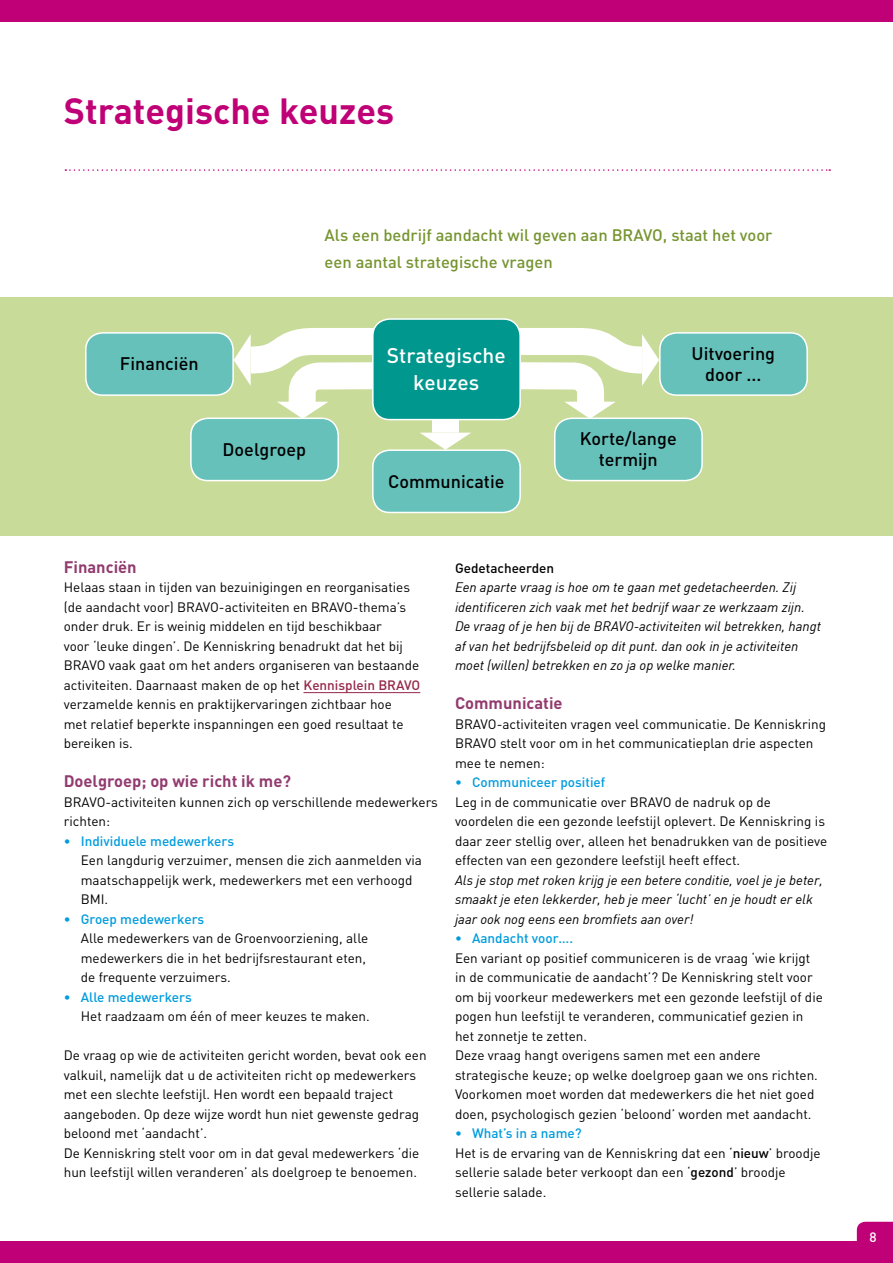
<style>
.page{position:relative;width:893px;height:1263px;background:#fff}
.page>*{position:absolute;margin:0;border:0;box-sizing:border-box;transform-origin:0 0}
.Kop{font:700 36px "DIN";color:#c00076}
.Normal__Web{font:500 21px/27px "DIN";color:#fff;text-align:center}
.Normal__Web-2{font:500 18px "DIN";color:#000}
.intro{font:500 16.5px/27px "DIN";color:#769530}
.tussenkop{font:700 16.5px "DIN";color:#923b6f}
.txt{font:13.5px/19.5px "DIN";color:#000}
.txt-2{font:italic 13.5px/19.5px "DIN";color:#000}
.txt-3{font:500 13.5px "DIN";color:#009cdd}
.txt-4{font:500 13.5px "DIN";color:#000}
.t1{font:500 13.5px "DIN";color:#fff}
.s1{font-weight:500;color:#96274a}
.s2{font-weight:500}
</style>
<div class="page">
<div style="left:0;top:297px;width:893px;height:239px;background:#c9db99"></div>
<svg style="left:224px;top:321px;width:445px;height:128px"></svg>
<div style="left:373px;top:319px;width:147px;height:101px;background:#00978e;border-radius:17px"></div>
<div style="left:372px;top:318px;width:149px;height:102px;border:2px solid #fff;border-radius:17px"></div>
<div style="left:86px;top:333px;width:147px;height:62px;background:#66c1bb;border-radius:17px"></div>
<div style="left:85px;top:332px;width:149px;height:64px;border:2px solid #fff;border-radius:17px"></div>
<div style="left:555px;top:418px;width:147px;height:63px;background:#66c1bb;border-radius:17px"></div>
<div style="left:554px;top:417px;width:149px;height:64px;border:2px solid #fff;border-radius:17px"></div>
<div style="left:660px;top:333px;width:147px;height:62px;background:#66c1bb;border-radius:17px"></div>
<div style="left:659px;top:332px;width:149px;height:64px;border:2px solid #fff;border-radius:17px"></div>
<div style="left:373px;top:450px;width:147px;height:62px;background:#66c1bb;border-radius:17px"></div>
<div style="left:372px;top:449px;width:149px;height:64px;border:2px solid #fff;border-radius:17px"></div>
<div style="left:191px;top:418px;width:147px;height:63px;background:#66c1bb;border-radius:17px"></div>
<div style="left:190px;top:417px;width:149px;height:64px;border:2px solid #fff;border-radius:17px"></div>
<div style="left:0;top:1242px;width:893px;height:21px;background:#c00076"></div>
<svg style="left:857px;top:1222px;width:36px;height:20px"></svg>
<div style="left:0;top:0;width:893px;height:21px;background:#c00076"></div>
<hr style="left:303px;top:692px;width:117px;height:1px;background:#96274a">
<svg style="left:65px;top:169px;width:765px;height:2px"></svg>
<p class="Kop" style="left:64px;top:87px;width:332px">Strategische keuzes</p>
<p class="intro" style="left:325px;top:221px;width:449px">Als een bedrijf aandacht wil geven aan BRAVO, staat het voor een aantal strategische vragen</p>
<p class="Normal__Web-2" style="left:120px;top:352px;width:80px">Financiën</p>
<p class="Normal__Web-2" style="left:223px;top:438px;width:85px">Doelgroep</p>
<p class="Normal__Web" style="left:387px;top:341px;width:121px">Strategische keuzes</p>
<p class="Normal__Web-2" style="left:388px;top:470px;width:118px">Communicatie</p>
<p class="Normal__Web-2" style="left:692px;top:342px;width:85px">Uitvoering</p>
<p class="Normal__Web-2" style="left:705px;top:363px;width:58px">door ...</p>
<p class="Normal__Web-2" style="left:580px;top:427px;width:98px">Korte/lange</p>
<p class="Normal__Web-2" style="left:599px;top:448px;width:61px">termijn</p>
<p class="tussenkop" style="left:64px;top:556px;width:74px">Financiën</p>
<p class="txt" style="left:64px;top:577px;width:358px">Helaas staan in tijden van bezuinigingen en reorganisaties (de aandacht voor) BRAVO-activiteiten en BRAVO-thema’s onder druk. Er is weinig middelen en tijd beschikbaar<br>voor ‘leuke dingen’. De Kenniskring benadrukt dat het bij BRAVO vaak gaat om het anders organiseren van bestaande activiteiten. Daarnaast maken de op het <span class="s1">Kennisplein BRAVO </span>verzamelde kennis en praktijkervaringen zichtbaar hoe<br>met relatief beperkte inspanningen een goed resultaat te bereiken is.</p>
<p class="tussenkop" style="left:64px;top:770px;width:229px">Doelgroep; op wie richt ik me?</p>
<p class="txt" style="left:64px;top:792px;width:376px">BRAVO-activiteiten kunnen zich op verschillende medewerkers richten:</p>
<p class="txt-3" style="left:64px;top:832px;width:172px">• Individuele medewerkers</p>
<p class="txt" style="left:81px;top:850px;width:343px">Een langdurig verzuimer, mensen die zich aanmelden via maatschappelijk werk, medewerkers met een verhoogd<br>BMI.</p>
<p class="txt-3" style="left:64px;top:910px;width:142px">• Groep medewerkers</p>
<p class="txt" style="left:81px;top:928px;width:289px">Alle medewerkers van de Groenvoorziening, alle medewerkers die in het bedrijfsrestaurant eten, de frequente verzuimers.</p>
<p class="txt-3" style="left:64px;top:988px;width:129px">• Alle medewerkers</p>
<p class="txt" style="left:81px;top:1006px;width:291px">Het raadzaam om één of meer keuzes te maken.</p>
<p class="txt" style="left:64px;top:1045px;width:364px">De vraag op wie de activiteiten gericht worden, bevat ook een valkuil, namelijk dat u de activiteiten richt op medewerkers met een slechte leefstijl. Hen wordt een bepaald traject aangeboden. Op deze wijze wordt hun niet gewenste gedrag beloond met ‘aandacht’.</p>
<p class="txt" style="left:64px;top:1143px;width:357px">De Kenniskring stelt voor om in dat geval medewerkers ‘die hun leefstijl willen veranderen’ als doelgroep te benoemen.</p>
<p class="txt-4" style="left:455px;top:559px;width:101px">Gedetacheerden</p>
<p class="txt-2" style="left:455px;top:577px;width:367px">Een aparte vraag is hoe om te gaan met gedetacheerden. Zij identificeren zich vaak met het bedrijf waar ze werkzaam zijn.<br>De vraag of je hen bij de BRAVO-activiteiten wil betrekken, hangt af van het bedrijfsbeleid op dit punt. dan ook in je activiteiten moet (willen) betrekken en zo ja op welke manier.</p>
<p class="tussenkop" style="left:455px;top:692px;width:109px">Communicatie</p>
<p class="txt" style="left:455px;top:714px;width:373px">BRAVO-activiteiten vragen veel communicatie. De Kenniskring<br>BRAVO stelt voor om in het communicatieplan drie aspecten mee te nemen:</p>
<p class="txt-3" style="left:455px;top:774px;width:152px">• Communiceer positief</p>
<p class="txt" style="left:455px;top:792px;width:374px">Leg in de communicatie over BRAVO de nadruk op de voordelen die een gezonde leefstijl oplevert. De Kenniskring is daar zeer stellig over, alleen het benadrukken van de positieve effecten van een gezondere leefstijl heeft effect.</p>
<p class="txt-2" style="left:455px;top:870px;width:369px">Als je stop met roken krijg je een betere conditie, voel je je beter, smaakt je eten lekkerder, heb je meer ‘lucht’ en je houdt er elk jaar ook nog eens een bromfiets aan over!</p>
<p class="txt-3" style="left:455px;top:930px;width:120px">• Aandacht voor….</p>
<p class="txt" style="left:455px;top:948px;width:369px">Een variant op positief communiceren is de vraag ‘wie krijgt in de communicatie de aandacht’? De Kenniskring stelt voor om bij voorkeur medewerkers met een gezonde leefstijl of die pogen hun leefstijl te veranderen, communicatief gezien in het zonnetje te zetten.</p>
<p class="txt" style="left:455px;top:1045px;width:364px">Deze vraag hangt overigens samen met een andere strategische keuze; op welke doelgroep gaan we ons richten.<br>Voorkomen moet worden dat medewerkers die het niet goed doen, psychologisch gezien ‘beloond’ worden met aandacht.</p>
<p class="txt-3" style="left:455px;top:1125px;width:128px">• What’s in a name?</p>
<p class="txt" style="left:455px;top:1143px;width:367px">Het is de ervaring van de Kenniskring dat een ‘<span class="s2">nieuw</span>’ broodje sellerie salade beter verkoopt dan een ‘<span class="s2">gezond</span>’ broodje sellerie salade.</p>
<p class="t1" style="left:869px;top:1228px;width:9px">8</p>
</div>
